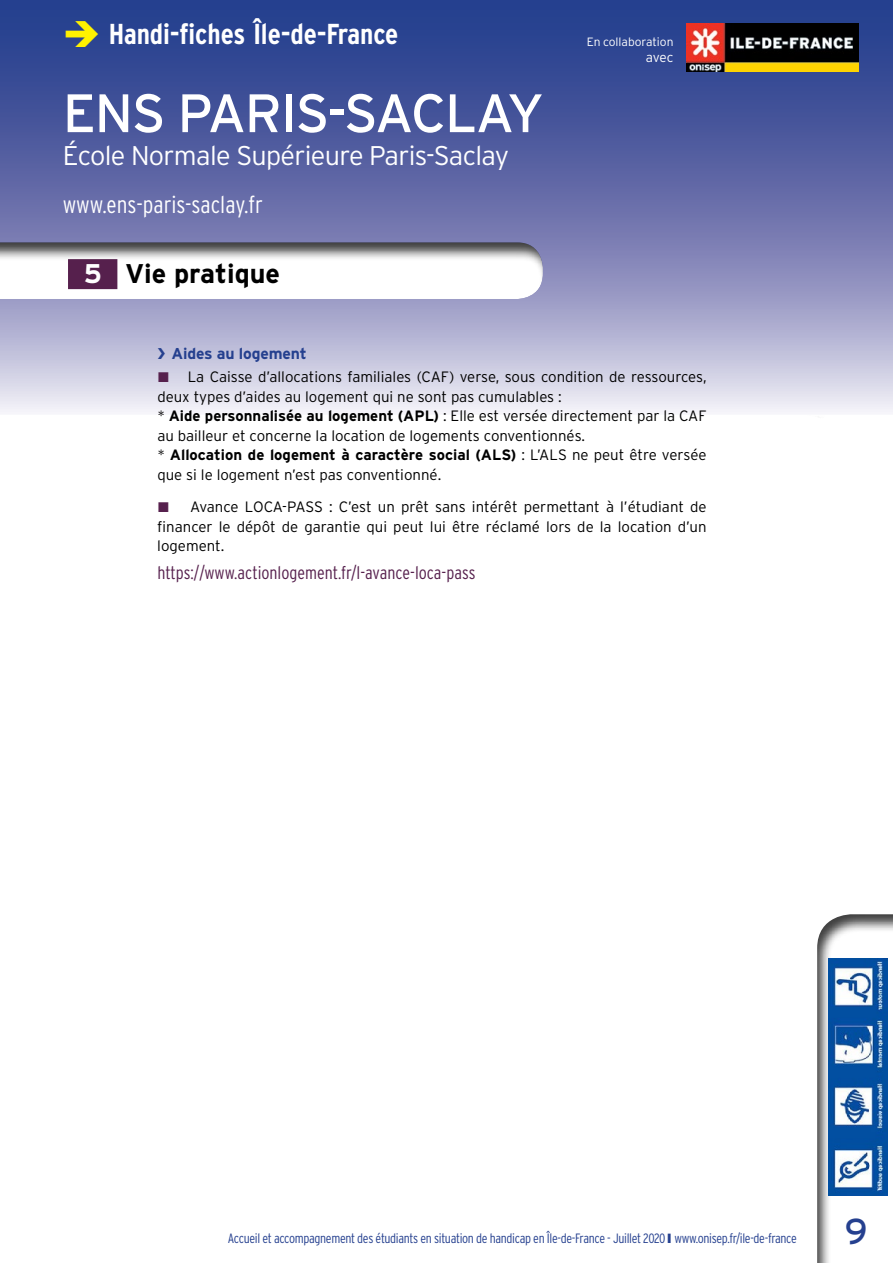
<style>
.page{position:relative;width:893px;height:1263px;background:#fff}
.page>*{position:absolute;margin:0;border:0;box-sizing:border-box;transform-origin:0 0}
.t1{font:54px "Interstate";letter-spacing:-.025em;color:#fff}
.t2{font:36px "Interstate";color:#25408f}
.t3{font:700 condensed 28.8px "Interstate";letter-spacing:-.005em;color:#fff}
.t4{font:300 27px "Interstate";letter-spacing:-.025em;color:#fff}
.t5{font:700 27px "Interstate";color:#000}
.t6{font:300 condensed 24px "Interstate";color:#fff}
.t7{font:300 condensed 18px "Interstate";color:#56204d}
.t8{font:700 15.75px "Interstate";letter-spacing:-.01em;color:#25408f}
.t9{font:300 15px/19.5px "Interstate";color:#000}
.t10{font:300 condensed 13.5px "Interstate";letter-spacing:-.025em;color:#25408f}
.t11{font:300 13.5px "Interstate";color:#fff}
.t12{font:300 12px "Interstate";color:#fff}
.s1{color:#fff200}
.s2{color:#fff}
.s3{font-weight:700}
</style>
<div class="page">
<div style="left:805px;top:901px;width:88px;height:362px;background:#000;opacity:.75"></div>
<svg style="left:0;top:0;width:893px;height:412px;background:#737cb2"></svg>
<div style="left:0;top:229px;width:556px;height:71px;background:#000;opacity:.75"></div>
<div style="left:68px;top:259px;width:49px;height:30px;background:#56204d"></div>
<img style="left:686px;top:23px;width:172px;height:48px">
<img style="left:829px;top:958px;width:58px;height:237px">
<svg style="left:158px;top:372px;width:10px;height:10px"></svg>
<h3 class="t3" style="left:63px;top:16px;width:337px"><span class="s1">➔</span> Handi-fiches Île-de-France</h3>
<h1 class="t1" style="left:63px;top:80px;width:483px">ENS PARIS-SACLAY</h1>
<h3 class="t4" style="left:63px;top:139px;width:448px">école Normale Supérieure Paris-Saclay</h3>
<h3 class="t6" style="left:63px;top:190px;width:202px">www.ens-paris-saclay.fr</h3>
<h3 class="t5" style="left:84px;top:257px;width:198px"><span class="s2">5</span> Vie pratique</h3>
<p class="t12" style="left:587px;top:34px;width:88px">En collaboration</p>
<p class="t11" style="left:646px;top:49px;width:29px">avec</p>
<p class="t8" style="left:157px;top:343px;width:151px">❯ Aides au logement</p>
<p class="t9" style="left:157px;top:367px;width:551px;text-indent:30px">La Caisse d’allocations familiales (CAF) verse, sous condition de ressources, deux types d’aides au logement qui ne sont pas cumulables :<br>* <span class="s3">Aide personnalisée au logement (APL)</span> : Elle est versée directement par la CAF au bailleur et concerne la location de logements conventionnés.<br>* <span class="s3">Allocation de logement à caractère social (ALS)</span> : L’ALS ne peut être versée que si le logement n’est pas conventionné.</p>
<p class="t9" style="left:157px;top:497px;width:551px;text-align:justify;text-indent:33px">Avance LOCA-PASS : C’est un prêt sans intérêt permettant à l’étudiant de financer le dépôt de garantie qui peut lui être réclamé lors de la location d’un logement.</p>
<p class="t7" style="left:157px;top:562px;width:320px">https://www.actionlogement.fr/l-avance-loca-pass</p>
<p class="t10" style="left:228px;top:1230px;width:570px">Accueil et accompagnement des étudiants en situation de handicap en Île-de-France - Juillet 2020 ❙ www.onisep.fr/ile-de-france</p>
<h2 class="t2" style="left:845px;top:1209px;width:24px">9</h2>
</div>
